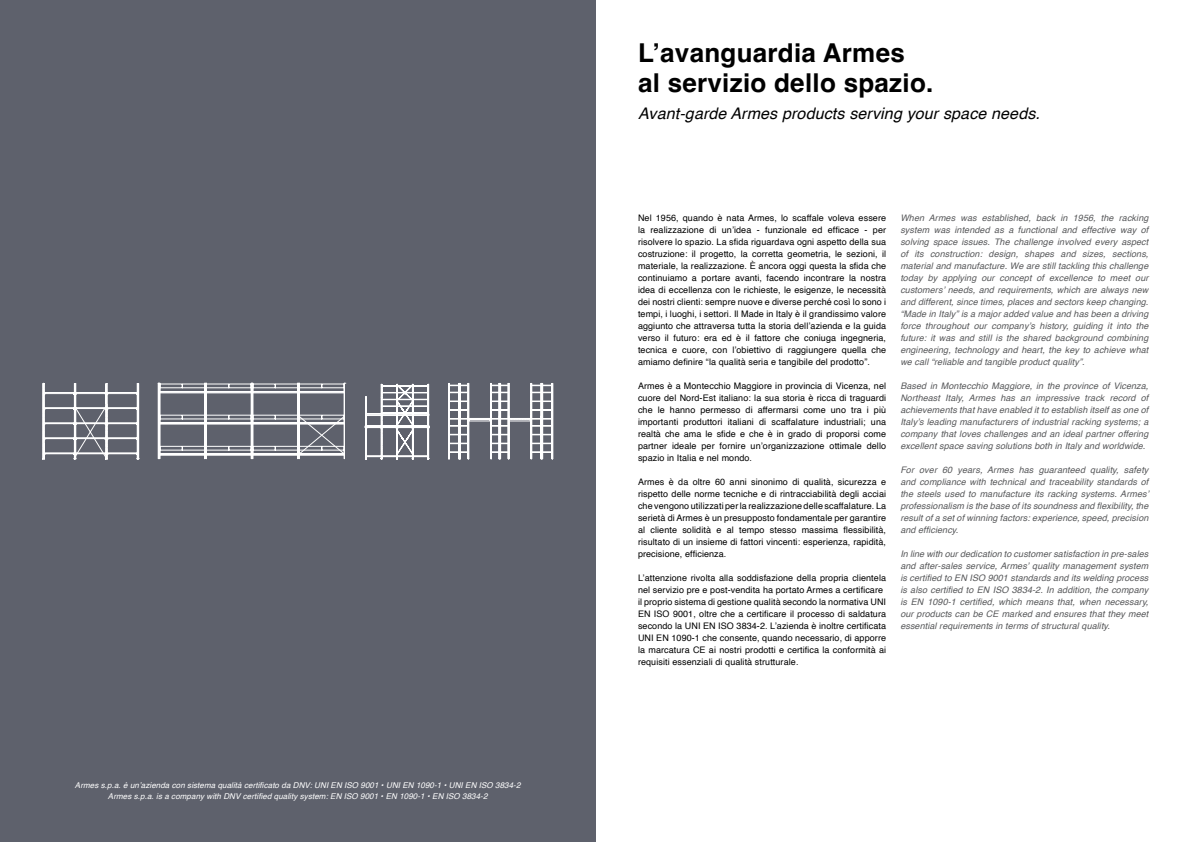
<style>
.page{position:relative;width:1191px;height:842px;background:#fff}
.page>*{position:absolute;margin:0;border:0;box-sizing:border-box;transform-origin:0 0}
.t1{font:700 26px/30px "Helvetica";letter-spacing:.01em;color:#000}
.t2{font:italic 16px "Helvetica";letter-spacing:.01em;color:#000}
.t3{font:9px/12px "Helvetica";letter-spacing:.01em;color:#000;text-align:justify}
.t4{font:italic 9px/12px "Helvetica";letter-spacing:.01em;color:#58595b;text-align:justify}
.t5{font:italic 8px/11px "Helvetica";letter-spacing:.01em;color:#fff;text-align:center}
</style>
<div class="page">
<div style="left:0;top:0;width:595px;height:842px;background:#5e616c"></div>
<svg style="left:42px;top:383px;width:97px;height:76px"></svg>
<svg style="left:365px;top:384px;width:64px;height:75px"></svg>
<svg style="left:448px;top:383px;width:105px;height:77px"></svg>
<hr style="left:204px;top:383px;width:1px;height:76px;background:#fff">
<hr style="left:205px;top:383px;width:1px;height:76px;background:#fff">
<hr style="left:206px;top:383px;width:1px;height:76px;background:#fff">
<hr style="left:160px;top:383px;width:1px;height:76px;background:#fff">
<hr style="left:158px;top:383px;width:1px;height:76px;background:#fff">
<hr style="left:159px;top:383px;width:1px;height:76px;background:#fff">
<hr style="left:253px;top:383px;width:1px;height:76px;background:#fff">
<hr style="left:251px;top:383px;width:1px;height:76px;background:#fff">
<hr style="left:252px;top:383px;width:1px;height:76px;background:#fff">
<hr style="left:297px;top:383px;width:1px;height:76px;background:#fff">
<hr style="left:298px;top:383px;width:1px;height:76px;background:#fff">
<hr style="left:299px;top:383px;width:1px;height:76px;background:#fff">
<hr style="left:344px;top:383px;width:1px;height:76px;background:#fff">
<hr style="left:160px;top:455px;width:45px;height:1px;background:#fff">
<hr style="left:160px;top:424px;width:45px;height:1px;background:#fff">
<hr style="left:160px;top:392px;width:45px;height:1px;background:#fff">
<hr style="left:160px;top:393px;width:45px;height:1px;background:#fff">
<hr style="left:206px;top:455px;width:45px;height:1px;background:#fff">
<hr style="left:206px;top:424px;width:45px;height:1px;background:#fff">
<hr style="left:206px;top:392px;width:45px;height:1px;background:#fff">
<hr style="left:206px;top:393px;width:45px;height:1px;background:#fff">
<hr style="left:253px;top:455px;width:45px;height:1px;background:#fff">
<hr style="left:253px;top:424px;width:45px;height:1px;background:#fff">
<hr style="left:253px;top:392px;width:45px;height:1px;background:#fff">
<hr style="left:253px;top:393px;width:45px;height:1px;background:#fff">
<hr style="left:299px;top:455px;width:45px;height:1px;background:#fff">
<hr style="left:299px;top:392px;width:45px;height:1px;background:#fff">
<hr style="left:299px;top:393px;width:45px;height:1px;background:#fff">
<hr style="left:160px;top:415px;width:45px;height:1px;background:#fff">
<hr style="left:160px;top:419px;width:45px;height:1px;background:#fff">
<hr style="left:160px;top:384px;width:45px;height:1px;background:#fff">
<hr style="left:160px;top:388px;width:45px;height:1px;background:#fff">
<hr style="left:160px;top:423px;width:45px;height:1px;background:#fff">
<hr style="left:160px;top:391px;width:45px;height:1px;background:#fff">
<hr style="left:160px;top:446px;width:45px;height:1px;background:#fff">
<hr style="left:160px;top:450px;width:45px;height:1px;background:#fff">
<hr style="left:160px;top:454px;width:45px;height:1px;background:#fff">
<hr style="left:206px;top:415px;width:45px;height:1px;background:#fff">
<hr style="left:206px;top:419px;width:45px;height:1px;background:#fff">
<hr style="left:206px;top:384px;width:45px;height:1px;background:#fff">
<hr style="left:206px;top:388px;width:45px;height:1px;background:#fff">
<hr style="left:206px;top:423px;width:45px;height:1px;background:#fff">
<hr style="left:206px;top:391px;width:45px;height:1px;background:#fff">
<hr style="left:206px;top:446px;width:45px;height:1px;background:#fff">
<hr style="left:206px;top:450px;width:45px;height:1px;background:#fff">
<hr style="left:206px;top:454px;width:45px;height:1px;background:#fff">
<hr style="left:253px;top:415px;width:45px;height:1px;background:#fff">
<hr style="left:253px;top:419px;width:45px;height:1px;background:#fff">
<hr style="left:253px;top:384px;width:45px;height:1px;background:#fff">
<hr style="left:253px;top:388px;width:45px;height:1px;background:#fff">
<hr style="left:253px;top:423px;width:45px;height:1px;background:#fff">
<hr style="left:253px;top:391px;width:45px;height:1px;background:#fff">
<hr style="left:253px;top:446px;width:45px;height:1px;background:#fff">
<hr style="left:253px;top:450px;width:45px;height:1px;background:#fff">
<hr style="left:253px;top:454px;width:45px;height:1px;background:#fff">
<hr style="left:299px;top:384px;width:45px;height:1px;background:#fff">
<hr style="left:299px;top:388px;width:45px;height:1px;background:#fff">
<hr style="left:299px;top:391px;width:45px;height:1px;background:#fff">
<svg style="left:300px;top:415px;width:44px;height:39px"></svg>
<hr style="left:299px;top:454px;width:45px;height:1px;background:#fff">
<p class="t5" style="left:75px;top:780px;width:447px">Armes s.p.a. è un’azienda con sistema qualità certificato da DNV: UNI EN ISO 9001 • UNI EN 1090-1 • UNI EN ISO 3834-2<br>Armes s.p.a. is a company with DNV certified quality system: EN ISO 9001 • EN 1090-1 • EN ISO 3834-2</p>
<h1 class="t1" style="left:638px;top:41px;width:297px">L’avanguardia Armes<br>al servizio dello spazio.</h1>
<h2 class="t2" style="left:638px;top:101px;width:403px">Avant-garde Armes products serving your space needs.</h2>
<p class="t3" style="left:638px;top:212px;width:250px">Nel 1956, quando è nata Armes, lo scaffale voleva essere la realizzazione di un’idea - funzionale ed efficace - per risolvere lo spazio. La sfida riguardava ogni aspetto della sua costruzione: il progetto, la corretta geometria, le sezioni, il materiale, la realizzazione. È ancora oggi questa la sfida che continuiamo a portare avanti, facendo incontrare la nostra idea di eccellenza con le richieste, le esigenze, le necessità dei nostri clienti: sempre nuove e diverse perché così lo sono i tempi, i luoghi, i settori. Il Made in Italy è il grandissimo valore aggiunto che attraversa tutta la storia dell’azienda e la guida verso il futuro: era ed è il fattore che coniuga ingegneria, tecnica e cuore, con l’obiettivo di raggiungere quella che amiamo definire “la qualità seria e tangibile del prodotto”.</p>
<p class="t3" style="left:638px;top:380px;width:249px">Armes è a Montecchio Maggiore in provincia di Vicenza, nel cuore del Nord-Est italiano: la sua storia è ricca di traguardi che le hanno permesso di affermarsi come uno tra i più importanti produttori italiani di scaffalature industriali; una realtà che ama le sfide e che è in grado di proporsi come partner ideale per fornire un’organizzazione ottimale dello spazio in Italia e nel mondo.</p>
<p class="t3" style="left:638px;top:476px;width:249px">Armes è da oltre 60 anni sinonimo di qualità, sicurezza e rispetto delle norme tecniche e di rintracciabilità degli acciai che vengono utilizzati per la realizzazione delle scaffalature. La serietà di Armes è un presupposto fondamentale per garantire al cliente solidità e al tempo stesso massima flessibilità, risultato di un insieme di fattori vincenti: esperienza, rapidità, precisione, efficienza.</p>
<p class="t3" style="left:638px;top:572px;width:250px;text-align:left">L’attenzione rivolta alla soddisfazione della propria clientela nel servizio pre e post-vendita ha portato Armes a certificare il proprio sistema di gestione qualità secondo la normativa UNI EN ISO 9001, oltre che a certificare il processo di saldatura secondo la UNI EN ISO 3834-2. L’azienda è inoltre certificata UNI EN 1090-1 che consente, quando necessario, di apporre la marcatura CE ai nostri prodotti e certifica la conformità ai requisiti essenziali di qualità strutturale.</p>
<p class="t4" style="left:900px;top:212px;width:250px">When Armes was established, back in 1956, the racking system was intended as a functional and effective way of solving space issues. The challenge involved every aspect of its construction: design, shapes and sizes, sections, material and manufacture. We are still tackling this challenge today by applying our concept of excellence to meet our customers’ needs, and requirements, which are always new and different, since times, places and sectors keep changing. “Made in Italy” is a major added value and has been a driving force throughout our company’s history, guiding it into the future: it was and still is the shared background combining engineering, technology and heart, the key to achieve what we call “reliable and tangible product quality”.</p>
<p class="t4" style="left:900px;top:380px;width:250px">Based in Montecchio Maggiore, in the province of Vicenza, Northeast Italy, Armes has an impressive track record of achievements that have enabled it to establish itself as one of Italy’s leading manufacturers of industrial racking systems; a company that loves challenges and an ideal partner offering excellent space saving solutions both in Italy and worldwide.</p>
<p class="t4" style="left:900px;top:464px;width:250px">For over 60 years, Armes has guaranteed quality, safety and compliance with technical and traceability standards of the steels used to manufacture its racking systems. Armes’ professionalism is the base of its soundness and flexibility, the result of a set of winning factors: experience, speed, precision and efficiency.</p>
<p class="t4" style="left:900px;top:548px;width:250px">In line with our dedication to customer satisfaction in pre-sales and after-sales service, Armes’ quality management system is certified to EN ISO 9001 standards and its welding process is also certified to EN ISO 3834-2. In addition, the company is EN 1090-1 certified, which means that, when necessary, our products can be CE marked and ensures that they meet essential requirements in terms of structural quality.</p>
</div>
